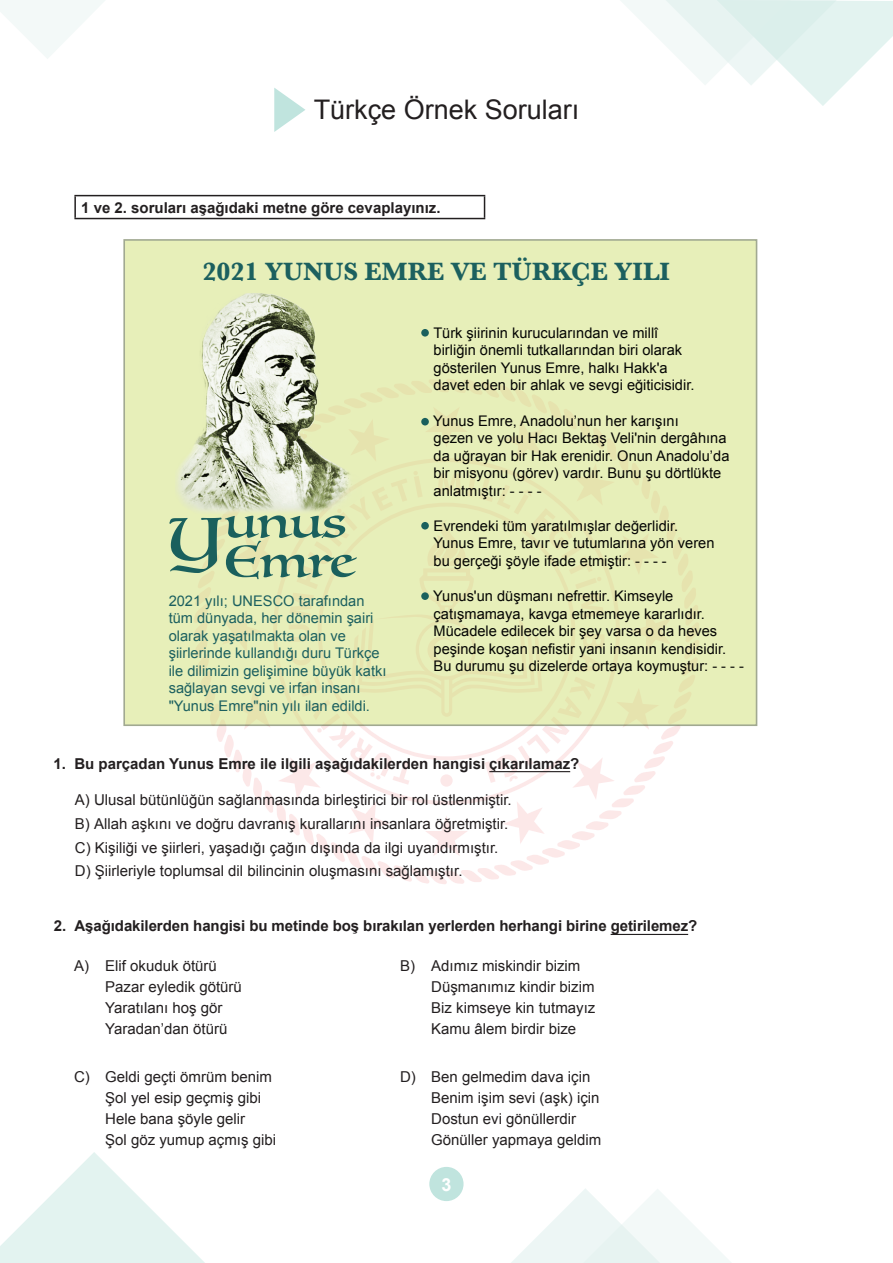
<style>
.page{position:relative;width:893px;height:1263px;background:#fff}
.page>*{position:absolute;margin:0;border:0;box-sizing:border-box;transform-origin:0 0}
.t1{font:44.1px/39.3px "Luminari";color:#1a605d;text-align:right;scale:1.19 1}
.t2{font:27px "Arial";color:#231f20}
.t3{font:700 25.95px "Baskerville";color:#1c605f}
.t4{font:700 18px "Arial";color:#fff}
.t5{font:15px/21px "Arial";color:#231f20}
.t6{font:700 15px "Arial";color:#231f20}
.t7{font:14.55px/17.5px "Arial";color:#040503}
.t8{font:14.55px/17.5px "Arial";color:#1c605f}
</style>
<div class="page">
<svg style="left:187px;top:372px;width:519px;height:519px"></svg>
<div style="left:429px;top:1167px;width:35px;height:34px;background:#c0e4de;border-radius:50%"></div>
<svg style="left:0;top:1152px;width:205px;height:111px"></svg>
<svg style="left:511px;top:1189px;width:220px;height:74px"></svg>
<svg style="left:621px;top:0;width:272px;height:106px"></svg>
<svg style="left:0;top:0;width:105px;height:59px"></svg>
<hr style="left:489px;top:771px;width:81px;height:1px;background:#231f20">
<hr style="left:611px;top:934px;width:77px;height:1px;background:#231f20">
<hr style="left:74px;top:195px;width:411px;height:1px;background:#231f20">
<hr style="left:74px;top:196px;width:2px;height:22px;background:#231f20">
<svg style="left:484px;top:196px;width:1px;height:22px"></svg>
<hr style="left:74px;top:218px;width:411px;height:1px;background:#231f20">
<div style="left:124px;top:240px;width:632px;height:485px;background:#e7efb9"></div>
<div style="left:421px;top:329px;width:8px;height:8px;background:#1a605d;border-radius:50%"></div>
<div style="left:421px;top:418px;width:8px;height:7px;background:#1a605d;border-radius:50%"></div>
<div style="left:421px;top:522px;width:8px;height:7px;background:#1a605d;border-radius:50%"></div>
<div style="left:421px;top:592px;width:8px;height:8px;background:#1a605d;border-radius:50%"></div>
<img style="left:177px;top:293px;width:184px;height:221px">
<svg style="left:274px;top:88px;width:31px;height:44px"></svg>
<h2 class="t2" style="left:314px;top:92px;width:267px">Türkçe Örnek Soruları</h2>
<p class="t6" style="left:81px;top:197px;width:361px">1 ve 2. soruları aşağıdaki metne göre cevaplayınız.</p>
<h3 class="t3" style="left:202px;top:254px;width:469px">2021 YUNUS EMRE VE TÜRKÇE YILI</h3>
<h1 class="t1" style="left:169px;top:502px;width:157px">unus<br><sup>Y</sup>Emre</h1>
<p class="t8" style="left:169px;top:592px;width:219px">2021 yılı; UNESCO tarafından tüm dünyada, her dönemin şairi olarak yaşatılmakta olan ve şiirlerinde kullandığı duru Türkçe ile dilimizin gelişimine büyük katkı sağlayan sevgi ve irfan insanı "Yunus Emre"nin yılı ilan edildi.</p>
<p class="t7" style="left:433px;top:324px;width:263px">Türk şiirinin kurucularından ve millî birliğin önemli tutkallarından biri olarak gösterilen Yunus Emre, halkı Hakk'a davet eden bir ahlak ve sevgi eğiticisidir.</p>
<p class="t7" style="left:433px;top:412px;width:298px">Yunus Emre, Anadolu’nun her karışını<br>gezen ve yolu Hacı Bektaş Veli'nin dergâhına da uğrayan bir Hak erenidir. Onun Anadolu’da bir misyonu (görev) vardır. Bunu şu dörtlükte anlatmıştır: - - - -</p>
<p class="t7" style="left:433px;top:517px;width:283px">Evrendeki tüm yaratılmışlar değerlidir.<br>Yunus Emre, tavır ve tutumlarına yön veren bu gerçeği şöyle ifade etmiştir: - - - -</p>
<p class="t7" style="left:433px;top:587px;width:312px">Yunus'un düşmanı nefrettir. Kimseyle çatışmamaya, kavga etmemeye kararlıdır.<br>Mücadele edilecek bir şey varsa o da heves peşinde koşan nefistir yani insanın kendisidir.<br>Bu durumu şu dizelerde ortaya koymuştur: - - - -</p>
<p class="t6" style="left:54px;top:753px;width:527px">1. Bu parçadan Yunus Emre ile ilgili aşağıdakilerden hangisi çıkarılamaz?</p>
<p class="t5" style="left:75px;top:788px;width:438px;line-height:23.7px">A) Ulusal bütünlüğün sağlanmasında birleştirici bir rol üstlenmiştir.<br>B) Allah aşkını ve doğru davranış kurallarını insanlara öğretmiştir.<br>C) Kişiliği ve şiirleri, yaşadığı çağın dışında da ilgi uyandırmıştır.<br>D) Şiirleriyle toplumsal dil bilincinin oluşmasını sağlamıştır.</p>
<p class="t6" style="left:54px;top:915px;width:645px">2. Aşağıdakilerden hangisi bu metinde boş bırakılan yerlerden herhangi birine getirilemez?</p>
<p class="t5" style="left:105px;top:956px;width:138px;text-indent:-31px">A) Elif okuduk ötürü<br>Pazar eyledik götürü<br>Yaratılanı hoş gör<br>Yaradan’dan ötürü</p>
<p class="t5" style="left:431px;top:956px;width:166px;text-indent:-31px">B) Adımız miskindir bizim<br>Düşmanımız kindir bizim<br>Biz kimseye kin tutmayız<br>Kamu âlem birdir bize</p>
<p class="t5" style="left:105px;top:1067px;width:172px;text-indent:-31px">C) Geldi geçti ömrüm benim<br>Şol yel esip geçmiş gibi<br>Hele bana şöyle gelir<br>Şol göz yumup açmış gibi</p>
<p class="t5" style="left:431px;top:1067px;width:172px;text-indent:-31px">D) Ben gelmedim dava için<br>Benim işim sevi (aşk) için<br>Dostun evi gönüllerdir<br>Gönüller yapmaya geldim</p>
<p class="t4" style="left:442px;top:1171px;width:12px">3</p>
</div>
